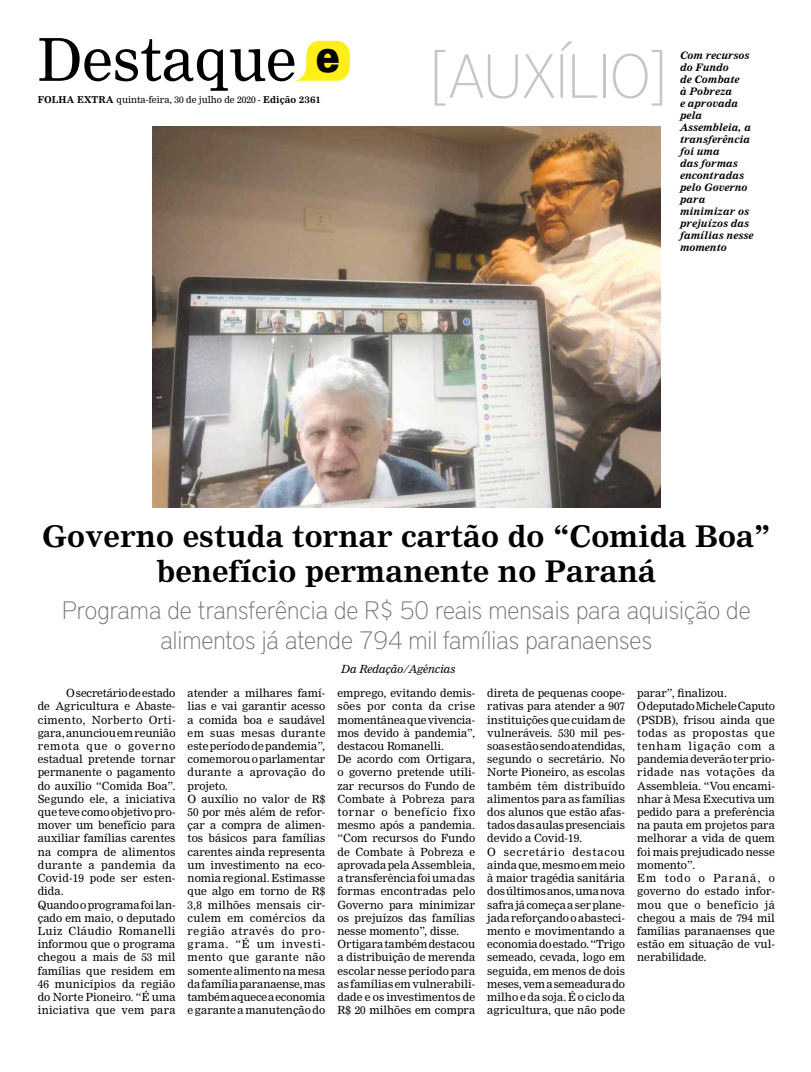
<style>
.page{position:relative;width:811px;height:1072px;background:#fff}
.page>*{position:absolute;margin:0;border:0;box-sizing:border-box;transform-origin:0 0}
.t1{font:100 61.8px "District Pro";color:#c6c6c6}
.t2{font:57.8px "Nimrod MT Std";color:#000}
.t3{font:700 29.1px/35px "Nimrod";color:#000;text-align:center}
.t4{font:100 25px/30px "District Pro";color:#706f6f;text-align:center}
.t5{font:11px/13.2px "Nimrod MT Std";color:#000}
.t6{font:italic 11px "Nimrod MT Std";color:#000}
.t7{font:italic 700 10px/12px "Nimrod";color:#000}
.t8{font:9.3px "Nimrod MT Std";color:#000}
.s1{font-family:"Univers";font-weight:900;font-size:44.9px}
.s2{font-family:"Nimrod";font-weight:700}
</style>
<div class="page">
<svg style="left:293px;top:41px;width:57px;height:40px"></svg>
<img style="left:152px;top:126px;width:509px;height:381px">
<h2 class="t2" style="left:38px;top:26px;width:304px">Destaque <span class="s1">e</span></h2>
<p class="t8" style="left:38px;top:94px;width:285px"><span class="s2">FOLHA EXTRA</span> quinta-feira, 30 de julho de 2020 - <span class="s2">Edição 2361</span></p>
<h1 class="t1" style="left:430px;top:32px;width:238px">[AUXÍLIO]</h1>
<p class="t7" style="left:680px;top:49px;width:75px">Com recursos do Fundo<br>de Combate<br>à Pobreza<br>e aprovada pela<br>Assembleia, a transferência foi uma<br>das formas encontradas pelo Governo para minimizar os prejuízos das famílias nesse momento</p>
<h3 class="t3" style="left:42px;top:518px;width:729px">Governo estuda tornar cartão do “Comida Boa” benefício permanente no Paraná</h3>
<h3 class="t4" style="left:62px;top:593px;width:690px">Programa de transferência de R$ 50 reais mensais para aquisição de alimentos já atende 794 mil famílias paranaenses</h3>
<p class="t5" style="left:38px;top:686px;width:139px;text-indent:28px">O secretário de estado de Agricultura e Abaste&shy;cimento, Norberto Orti&shy;gara, anunciou em reunião remota que o governo estadual pretende tornar permanente o pagamento do auxílio “Comida Boa”.<br>Segundo ele, a iniciativa que teve como objetivo pro&shy;mover um benefício para auxiliar famílias carentes na compra de alimentos durante a pandemia da<br>Covid-19 pode ser esten&shy;dida.<br>Quando o programa foi lan&shy;çado em maio, o deputado<br>Luiz Cláudio Romanelli informou que o programa chegou a mais de 53 mil famílias que residem em<br>46 municípios da região do Norte Pioneiro. “É uma iniciativa que vem para</p>
<p class="t5" style="left:188px;top:686px;width:139px">atender a milhares famí&shy;lias e vai garantir acesso a comida boa e saudável em suas mesas durante este período de pandemia”, comemorou o parlamentar durante a aprovação do projeto.<br>O auxílio no valor de R$<br>50 por mês além de refor&shy;çar a compra de alimen&shy;tos básicos para famílias carentes ainda representa um investimento na eco&shy;nomia regional. Estimasse que algo em torno de R$<br>3,8 milhões mensais cir&shy;culem em comércios da região através do pro&shy;grama. “É um investi&shy;mento que garante não somente alimento na mesa da família paranaense, mas também aquece a economia e garante a manutenção do</p>
<p class="t5" style="left:337px;top:686px;width:139px">emprego, evitando demis&shy;sões por conta da crise momentânea que vivencia&shy;mos devido à pandemia”, destacou Romanelli.<br>De acordo com Ortigara, o governo pretende utili&shy;zar recursos do Fundo de<br>Combate à Pobreza para tornar o benefício fixo mesmo após a pandemia. “Com recursos do Fundo de Combate à Pobreza e aprovada pela Assembleia, a transferência foi uma das formas encontradas pelo<br>Governo para minimizar os prejuízos das famílias nesse momento”, disse.<br>Ortigara também destacou a distribuição de merenda escolar nesse período para as famílias em vulnerabili&shy;dade e os investimentos de<br>R$ 20 milhões em compra</p>
<p class="t5" style="left:487px;top:686px;width:139px">direta de pequenas coope&shy;rativas para atender a 907 instituições que cuidam de vulneráveis. 530 mil pes&shy;soas estão sendo atendidas, segundo o secretário. No<br>Norte Pioneiro, as escolas também têm distribuído alimentos para as famílias dos alunos que estão afas&shy;tados das aulas presenciais devido a Covid-19.<br>O secretário destacou ainda que, mesmo em meio à maior tragédia sanitária dos últimos anos, uma nova safra já começa a ser plane&shy;jada reforçando o abasteci&shy;mento e movimentando a economia do estado. “Trigo semeado, cevada, logo em seguida, em menos de dois meses, vem a semeadura do milho e da soja. É o ciclo da agricultura, que não pode</p>
<p class="t5" style="left:637px;top:686px;width:139px">parar”, finalizou.<br>O deputado Michele Caputo (PSDB), frisou ainda que todas as propostas que tenham ligação com a pandemia deverão ter prio&shy;ridade nas votações da<br>Assembleia. “Vou encami&shy;nhar à Mesa Executiva um pedido para a preferência na pauta em projetos para melhorar a vida de quem foi mais prejudicado nesse momento”.<br>Em todo o Paraná, o governo do estado infor&shy;mou que o benefício já chegou a mais de 794 mil famílias paranaenses que estão em situação de vul&shy;nerabilidade.</p>
<p class="t6" style="left:341px;top:663px;width:116px">Da Redação/Agências</p>
</div>
